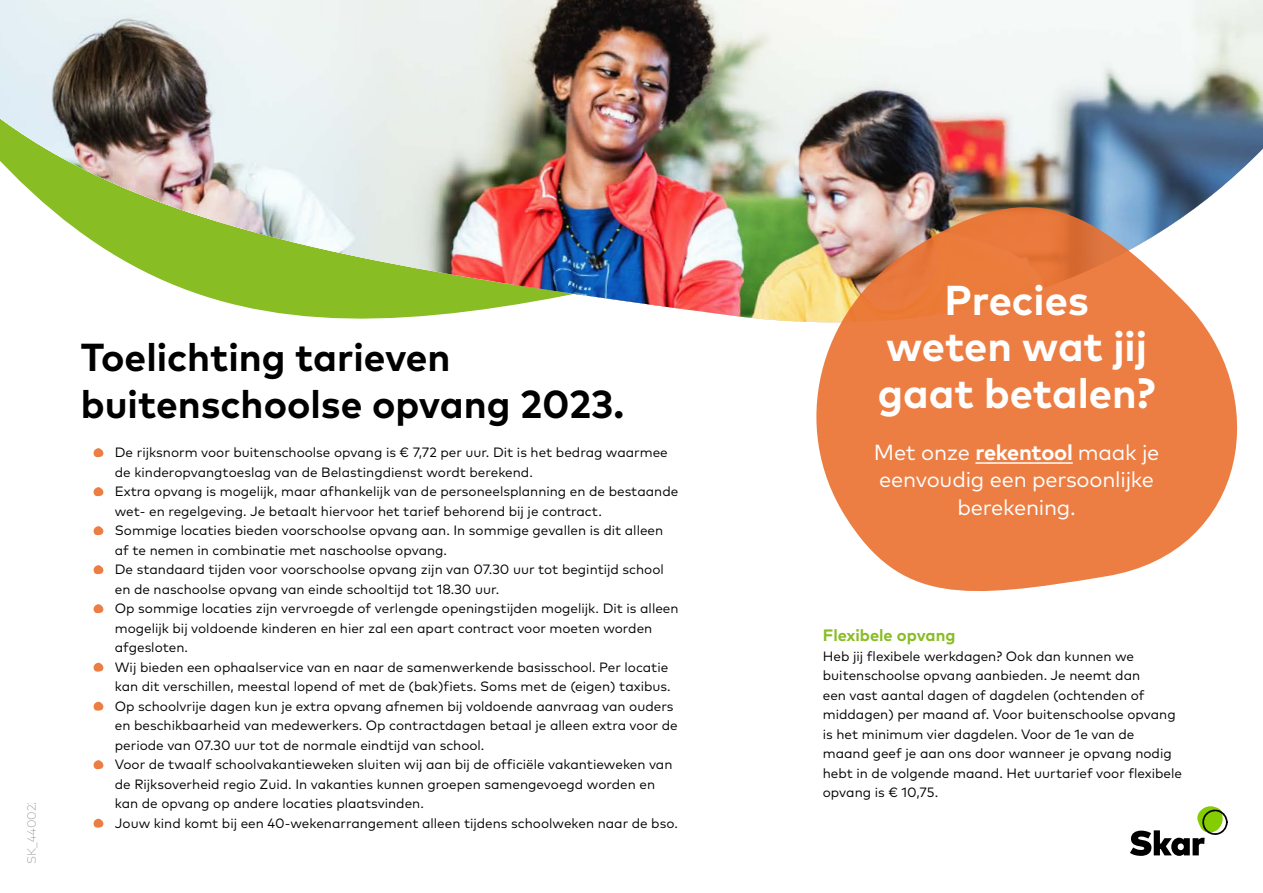
<style>
.page{position:relative;width:1263px;height:893px;background:#fff}
.page>*{position:absolute;margin:0;border:0;box-sizing:border-box;transform-origin:0 0}
.t1{font:700 41.7px/46.5px "Mark OT";color:#fff;text-align:center}
.t2{font:700 39px/46.8px "Mark OT";color:#000}
.t3{font:21.75px/27.3px "Mark OT";letter-spacing:-.01em;color:#fff;text-align:center}
.t4{font:700 16.5px "Mark OT";color:#88bd24}
.t5{font:13.5px/19.5px "Mark OT";color:#020203}
.t6{font:13.5px/19.5px "Mark OT";color:#000}
.s1{font-weight:700}
</style>
<div class="page">
<svg style="left:93px;top:448px;width:11px;height:9px"></svg>
<svg style="left:93px;top:487px;width:11px;height:9px"></svg>
<svg style="left:93px;top:526px;width:11px;height:9px"></svg>
<svg style="left:93px;top:565px;width:11px;height:9px"></svg>
<svg style="left:93px;top:604px;width:11px;height:9px"></svg>
<svg style="left:93px;top:662px;width:11px;height:10px"></svg>
<svg style="left:93px;top:701px;width:11px;height:10px"></svg>
<svg style="left:93px;top:760px;width:11px;height:9px"></svg>
<svg style="left:93px;top:818px;width:11px;height:10px"></svg>
<svg style="left:1130px;top:806px;width:98px;height:50px"></svg>
<img style="left:0;top:0;width:1263px;height:321px">
<svg style="left:789px;top:171px;width:474px;height:421px;fill:#ec7e44"></svg>
<hr style="left:975px;top:462px;width:98px;height:2px;background:#fff">
<h2 class="t2" style="left:81px;top:333px;width:545px">Toelichting tarieven buitenschoolse opvang 2023.</h2>
<p class="t5" style="left:115px;top:442px;width:565px">De rijksnorm voor buitenschoolse opvang is € 7,72 per uur. Dit is het bedrag waarmee de kinderopvangtoeslag van de Belastingdienst wordt berekend.<br>Extra opvang is mogelijk, maar afhankelijk van de personeelsplanning en de bestaande wet- en regelgeving. Je betaalt hiervoor het tarief behorend bij je contract.<br>Sommige locaties bieden voorschoolse opvang aan. In sommige gevallen is dit alleen af te nemen in combinatie met naschoolse opvang.<br>De standaard tijden voor voorschoolse opvang zijn van 07.30 uur tot begintijd school en de naschoolse opvang van einde schooltijd tot 18.30 uur.<br>Op sommige locaties zijn vervroegde of verlengde openingstijden mogelijk. Dit is alleen mogelijk bij voldoende kinderen en hier zal een apart contract voor moeten worden afgesloten.<br>Wij bieden een ophaalservice van en naar de samenwerkende basisschool. Per locatie kan dit verschillen, meestal lopend of met de (bak)fiets. Soms met de (eigen) taxibus.<br>Op schoolvrije dagen kun je extra opvang afnemen bij voldoende aanvraag van ouders en beschikbaarheid van medewerkers. Op contractdagen betaal je alleen extra voor de periode van 07.30 uur tot de normale eindtijd van school.<br>Voor de twaalf schoolvakantieweken sluiten wij aan bij de officiële vakantieweken van de Rijksoverheid regio Zuid. In vakanties kunnen groepen samengevoegd worden en kan de opvang op andere locaties plaatsvinden.<br>Jouw kind komt bij een 40-wekenarrangement alleen tijdens schoolweken naar de bso.</p>
<h1 class="t1" style="left:878px;top:275px;width:279px">Precies weten wat jij gaat betalen?</h1>
<h3 class="t3" style="left:874px;top:439px;width:287px">Met onze <span class="s1">rekentool</span> maak je eenvoudig een persoonlijke berekening.</h3>
<p class="t4" style="left:823px;top:625px;width:134px">Flexibele opvang</p>
<p class="t6" style="left:823px;top:646px;width:361px">Heb jij flexibele werkdagen? Ook dan kunnen we buitenschoolse opvang aanbieden. Je neemt dan<br>een vast aantal dagen of dagdelen (ochtenden of middagen) per maand af. Voor buitenschoolse opvang is het minimum vier dagdelen. Voor de 1e van de maand geef je aan ons door wanneer je opvang nodig hebt in de volgende maand. Het uurtarief voor flexibele opvang is € 10,75.</p>
</div>
